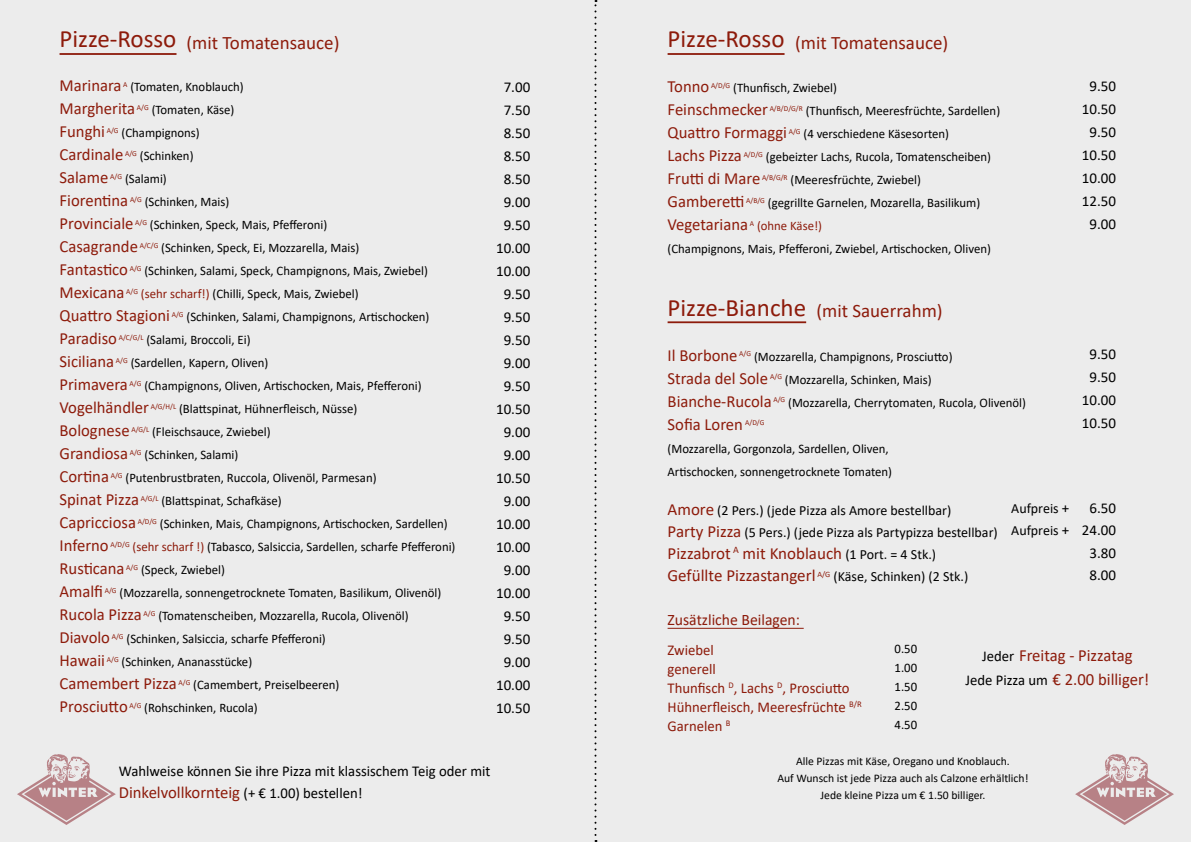
<style>
.page{position:relative;width:1191px;height:842px;background:#ececec}
.page>*{position:absolute;margin:0;border:0;box-sizing:border-box;transform-origin:0 0}
.t1{font:25px "Calibri";color:#8d1b0b}
.t2{font:19px "Calibri";color:#8d1b0b}
.t3{font:17px/24px "Calibri";color:#8d1b0b;text-align:center}
.t4{font:16px "Calibri";color:#8d1b0b}
.t5{font:15px/23px "Calibri";color:#000;text-align:center}
.t6{font:15px/19px "Calibri";color:#8d1b0b}
.t7{font:14px/22.2px "Calibri";color:#000}
.t8{font:13px/19px "Calibri";color:#000}
.t9{font:11.7px/17px "Calibri";color:#000;text-align:center}
.t10{font:7.6px "Calibri";color:#8d1b0b}
.s1{font-size:25px}
.s2{color:#8d1b0b}
.s3{font-size:15px;color:#000}
.s4{font-size:17px;color:#8d1b0b}
.s5{font-size:14px;color:#000}
.s6{font-size:15px}
</style>
<div class="page">
<svg style="left:17px;top:754px;width:99px;height:71px"></svg>
<svg style="left:1075px;top:754px;width:99px;height:71px"></svg>
<svg style="left:594px;top:0;width:2px;height:842px"></svg>
<hr style="left:667px;top:628px;width:136px;height:1px;background:#8d1b0b">
<hr style="left:667px;top:53px;width:117px;height:2px;background:#8d1b0b">
<hr style="left:667px;top:321px;width:139px;height:2px;background:#8d1b0b">
<hr style="left:60px;top:53px;width:116px;height:2px;background:#8d1b0b">
<h2 class="t2" style="left:60px;top:30px;width:281px"><span class="s1">Pizze-Rosso</span> (mit Tomatensauce)</h2>
<h3 class="t3" style="left:60px;top:73px;width:64px">Marinara</h3>
<p class="t8" style="left:123px;top:77px;width:122px"><sup>A</sup> (Tomaten, Knoblauch)</p>
<h3 class="t3" style="left:60px;top:96px;width:77px">Margherita</h3>
<p class="t8" style="left:137px;top:100px;width:99px"><sup>A/G</sup> (Tomaten, Käse)</p>
<h3 class="t3" style="left:60px;top:119px;width:47px">Funghi</h3>
<p class="t8" style="left:107px;top:123px;width:94px"><sup>A/G</sup> (Champignons)</p>
<h3 class="t3" style="left:60px;top:142px;width:65px">Cardinale</h3>
<p class="t8" style="left:125px;top:146px;width:70px"><sup>A/G</sup> (Schinken)</p>
<h3 class="t3" style="left:60px;top:165px;width:51px">Salame</h3>
<p class="t8" style="left:110px;top:169px;width:58px"><sup>A/G</sup> (Salami)</p>
<h3 class="t3" style="left:60px;top:188px;width:70px">Fiorentina</h3>
<p class="t8" style="left:130px;top:192px;width:101px"><sup>A/G</sup> (Schinken, Mais)</p>
<h3 class="t3" style="left:60px;top:211px;width:75px">Provinciale</h3>
<p class="t8" style="left:135px;top:215px;width:193px"><sup>A/G</sup> (Schinken, Speck, Mais, Pfefferoni)</p>
<h3 class="t3" style="left:60px;top:234px;width:80px">Casagrande</h3>
<p class="t8" style="left:140px;top:238px;width:221px"><sup>A/C/G</sup> (Schinken, Speck, Ei, Mozzarella, Mais)</p>
<h3 class="t3" style="left:60px;top:257px;width:70px">Fantastico</h3>
<p class="t8" style="left:130px;top:261px;width:300px"><sup>A/G</sup> (Schinken, Salami, Speck, Champignons, Mais, Zwiebel)</p>
<h3 class="t3" style="left:60px;top:280px;width:66px">Mexicana</h3>
<p class="t8" style="left:126px;top:284px;width:234px"><sup>A/G</sup> <span class="s2">(sehr scharf!)</span> (Chilli, Speck, Mais, Zwiebel)</p>
<h3 class="t3" style="left:60px;top:303px;width:112px">Quattro Stagioni</h3>
<p class="t8" style="left:172px;top:307px;width:259px"><sup>A/G</sup> (Schinken, Salami, Champignons, Artischocken)</p>
<h3 class="t3" style="left:60px;top:326px;width:59px">Paradiso</h3>
<p class="t8" style="left:119px;top:330px;width:133px"><sup>A/C/G/L</sup> (Salami, Broccoli, Ei)</p>
<h3 class="t3" style="left:60px;top:349px;width:56px">Siciliana</h3>
<p class="t8" style="left:116px;top:353px;width:154px"><sup>A/G</sup> (Sardellen, Kapern, Oliven)</p>
<h3 class="t3" style="left:60px;top:372px;width:70px">Primavera</h3>
<p class="t8" style="left:130px;top:376px;width:293px"><sup>A/G</sup> (Champignons, Oliven, Artischocken, Mais, Pfefferoni)</p>
<h3 class="t3" style="left:60px;top:395px;width:91px">Vogelhändler</h3>
<p class="t8" style="left:151px;top:399px;width:208px"><sup>A/G/H/L</sup> (Blattspinat, Hühnerfleisch, Nüsse)</p>
<h3 class="t3" style="left:60px;top:418px;width:72px">Bolognese</h3>
<p class="t8" style="left:131px;top:422px;width:141px"><sup>A/G/L</sup> (Fleischsauce, Zwiebel)</p>
<h3 class="t3" style="left:60px;top:441px;width:70px">Grandiosa</h3>
<p class="t8" style="left:130px;top:445px;width:110px"><sup>A/G</sup> (Schinken, Salami)</p>
<h3 class="t3" style="left:60px;top:464px;width:51px">Cortina</h3>
<p class="t8" style="left:111px;top:468px;width:267px"><sup>A/G</sup> (Putenbrustbraten, Ruccola, Olivenöl, Parmesan)</p>
<h3 class="t3" style="left:60px;top:487px;width:81px">Spinat Pizza</h3>
<p class="t8" style="left:141px;top:491px;width:142px"><sup>A/G/L</sup> (Blattspinat, Schafkäse)</p>
<h3 class="t3" style="left:60px;top:510px;width:78px">Capricciosa</h3>
<p class="t8" style="left:138px;top:514px;width:311px"><sup>A/D/G</sup> (Schinken, Mais, Champignons, Artischocken, Sardellen)</p>
<h3 class="t3" style="left:60px;top:533px;width:51px">Inferno</h3>
<p class="t8" style="left:110px;top:537px;width:346px"><sup>A/D/G</sup> <span class="s2">(sehr scharf !)</span> (Tabasco, Salsiccia, Sardellen, scharfe Pfefferoni)</p>
<h3 class="t3" style="left:60px;top:556px;width:67px">Rusticana</h3>
<p class="t8" style="left:126px;top:560px;width:100px"><sup>A/G</sup> (Speck, Zwiebel)</p>
<h3 class="t3" style="left:60px;top:579px;width:45px">Amalfi</h3>
<p class="t8" style="left:105px;top:583px;width:338px"><sup>A/G</sup> (Mozzarella, sonnengetrocknete Tomaten, Basilikum, Olivenöl)</p>
<h3 class="t3" style="left:60px;top:602px;width:84px">Rucola Pizza</h3>
<p class="t8" style="left:144px;top:606px;width:266px"><sup>A/G</sup> (Tomatenscheiben, Mozzarella, Rucola, Olivenöl)</p>
<h3 class="t3" style="left:60px;top:625px;width:52px">Diavolo</h3>
<p class="t8" style="left:112px;top:629px;width:215px"><sup>A/G</sup> (Schinken, Salsiccia, scharfe Pfefferoni)</p>
<h3 class="t3" style="left:60px;top:648px;width:47px">Hawaii</h3>
<p class="t8" style="left:107px;top:652px;width:147px"><sup>A/G</sup> (Schinken, Ananasstücke)</p>
<h3 class="t3" style="left:60px;top:671px;width:119px">Camembert Pizza</h3>
<p class="t8" style="left:178px;top:675px;width:162px"><sup>A/G</sup> (Camembert, Preiselbeeren)</p>
<h3 class="t3" style="left:60px;top:694px;width:70px">Prosciutto</h3>
<p class="t8" style="left:129px;top:698px;width:130px"><sup>A/G</sup> (Rohschinken, Rucola)</p>
<p class="t5" style="left:496px;top:75px;width:36px">7.00<br>7.50<br>8.50<br>8.50<br>8.50<br>9.00<br>9.50<br>10.00<br>10.00<br>9.50<br>9.50<br>9.50<br>9.00<br>9.50<br>10.50<br>9.00<br>9.00<br>10.50<br>9.00<br>10.00<br>10.00<br>9.00<br>10.00<br>9.50<br>9.50<br>9.00<br>10.00<br>10.50</p>
<p class="t5" style="left:119px;top:760px;width:373px">Wahlweise können Sie ihre Pizza mit klassischem Teig oder mit</p>
<h3 class="t3" style="left:119px;top:780px;width:245px">Dinkelvollkornteig <span class="s3">(+ € 1.00) bestellen!</span></h3>
<h1 class="t1" style="left:667px;top:22px;width:118px">Pizze-Rosso</h1>
<h2 class="t2" style="left:795px;top:30px;width:155px">(mit Tomatensauce)</h2>
<h3 class="t3" style="left:667px;top:74px;width:43px">Tonno</h3>
<p class="t8" style="left:711px;top:78px;width:127px"><sup>A/D/G</sup> (Thunfisch, Zwiebel)</p>
<h3 class="t3" style="left:667px;top:97px;width:102px">Feinschmecker</h3>
<p class="t8" style="left:769px;top:101px;width:232px"><sup>A/B/D/G/R</sup> (Thunfisch, Meeresfrüchte, Sardellen)</p>
<h3 class="t3" style="left:667px;top:120px;width:121px">Quattro Formaggi</h3>
<p class="t8" style="left:788px;top:124px;width:162px"><sup>A/G</sup> (4 verschiedene Käsesorten)</p>
<h3 class="t3" style="left:667px;top:143px;width:76px">Lachs Pizza</h3>
<p class="t8" style="left:743px;top:147px;width:249px"><sup>A/D/G</sup> (gebeizter Lachs, Rucola, Tomatenscheiben)</p>
<h3 class="t3" style="left:667px;top:166px;width:94px">Frutti di Mare</h3>
<p class="t8" style="left:762px;top:170px;width:160px"><sup>A/B/G/R</sup> (Meeresfrüchte, Zwiebel)</p>
<h3 class="t3" style="left:667px;top:189px;width:78px">Gamberetti</h3>
<p class="t8" style="left:746px;top:193px;width:236px"><sup>A/B/G</sup> (gegrillte Garnelen, Mozarella, Basilikum)</p>
<h3 class="t3" style="left:667px;top:212px;width:82px">Vegetariana</h3>
<p class="t8" style="left:667px;top:214px;width:325px;line-height:23px;text-indent:82px"><sup>A</sup> <span class="s2">(ohne Käse!)<br></span>(Champignons, Mais, Pfefferoni, Zwiebel, Artischocken, Oliven)</p>
<h1 class="t1" style="left:667px;top:290px;width:140px">Pizze-Bianche</h1>
<h2 class="t2" style="left:816px;top:298px;width:128px">(mit Sauerrahm)</h2>
<p class="t5" style="left:1081px;top:74px;width:36px">9.50<br>10.50<br>9.50<br>10.50<br>10.00<br>12.50<br>9.00</p>
<h3 class="t3" style="left:667px;top:343px;width:72px">Il Borbone</h3>
<p class="t8" style="left:739px;top:347px;width:215px"><sup>A/G</sup> (Mozzarella, Champignons, Prosciutto)</p>
<h3 class="t3" style="left:667px;top:366px;width:102px">Strada del Sole</h3>
<p class="t8" style="left:770px;top:370px;width:163px"><sup>A/G</sup> (Mozzarella, Schinken, Mais)</p>
<h3 class="t3" style="left:667px;top:389px;width:106px">Bianche-Rucola</h3>
<p class="t8" style="left:773px;top:393px;width:254px"><sup>A/G</sup> (Mozzarella, Cherrytomaten, Rucola, Olivenöl)</p>
<h3 class="t3" style="left:667px;top:412px;width:77px">Sofia Loren</h3>
<p class="t10" style="left:745px;top:418px;width:21px">A/D/G</p>
<p class="t8" style="left:667px;top:437px;width:226px;line-height:23px">(Mozzarella, Gorgonzola, Sardellen, Oliven,<br>Artischocken, sonnengetrocknete Tomaten)</p>
<p class="t7" style="left:667px;top:499px;width:332px"><span class="s4">Amore</span> (2 Pers.) (jede Pizza als Amore bestellbar)<br><span class="s4">Party Pizza</span> (5 Pers.) (jede Pizza als Partypizza bestellbar)</p>
<h3 class="t3" style="left:667px;top:541px;width:270px">Pizzabrot <sup>A</sup> mit Knoblauch <span class="s5">(1 Port. = 4 Stk.)</span></h3>
<p class="t7" style="left:667px;top:565px;width:302px"><span class="s4">Gefüllte Pizzastangerl</span> <sup>A/G</sup> (Käse, Schinken) (2 Stk.)</p>
<p class="t4" style="left:667px;top:608px;width:134px">Zusätzliche Beilagen:</p>
<p class="t6" style="left:667px;top:640px;width:196px">Zwiebel<br>generell<br>Thunfisch <sup>D</sup>, Lachs <sup>D</sup>, Prosciutto<br>Hühnerfleisch, Meeresfrüchte <sup>B/R<br></sup>Garnelen <sup>B</sup></p>
<p class="t8" style="left:894px;top:639px;width:24px;text-align:justify">0.50<br>1.00<br>1.50<br>2.50<br>4.50</p>
<h3 class="t3" style="left:965px;top:643px;width:185px"><span class="s3">Jeder</span> Freitag - Pizzatag<br><span class="s3">Jede Pizza um</span> € 2.00 billiger!</h3>
<p class="t9" style="left:777px;top:752px;width:253px">Alle Pizzas mit Käse, Oregano und Knoblauch.<br>Auf Wunsch ist jede Pizza auch als Calzone erhältlich!<br>Jede kleine Pizza um € 1.50 billiger.</p>
<p class="t5" style="left:1081px;top:342px;width:36px">9.50<br>9.50<br>10.00<br>10.50</p>
<p class="t5" style="left:1081px;top:497px;width:36px;line-height:22.2px">6.50<br>24.00<br>3.80<br>8.00</p>
<p class="t7" style="left:1011px;top:497px;width:60px">Aufpreis <span class="s6">+<br></span>Aufpreis <span class="s6">+</span></p>
</div>
